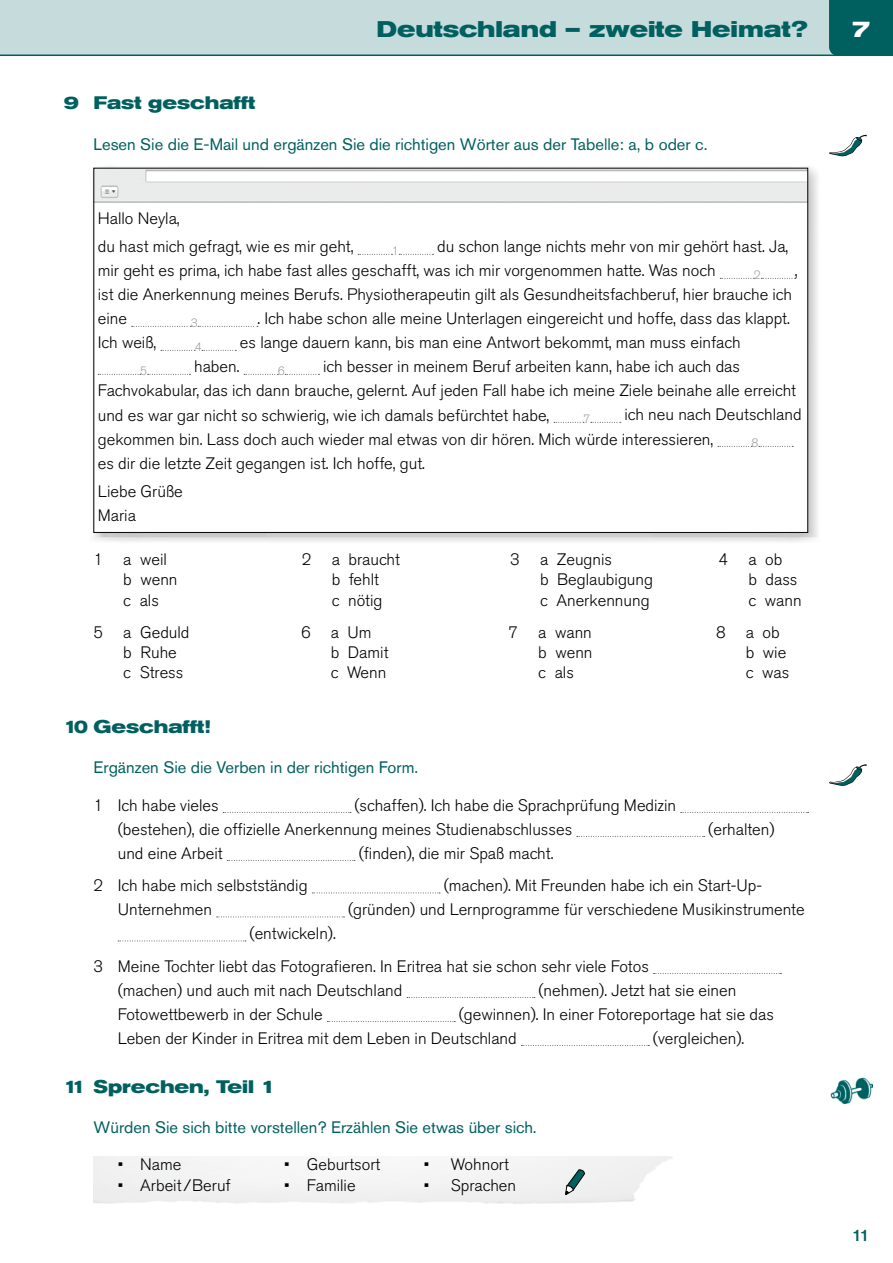
<style>
.page{position:relative;width:893px;height:1263px;background:#fff}
.page>*{position:absolute;margin:0;border:0;box-sizing:border-box;transform-origin:0 0}
.t1{font:700 expanded 22.5px "Akzidenz Grotesk Pro";color:#00605f}
.t2{font:700 expanded 22.5px "Akzidenz Grotesk Pro";color:#fff}
.t3{font:700 expanded 18px "Akzidenz Grotesk Pro";color:#00605f;scale:.9 1}
.t4{font:700 expanded 18px "Akzidenz Grotesk Pro";color:#00605f}
.t5{font:300 16.5px/20.2px "Akzidenz Grotesk Pro";color:#000}
.t6{font:16.5px "Akzidenz Grotesk Pro";color:#00605f}
.t7{font:500 16.5px "Akzidenz Grotesk Pro";color:#00605f}
.t8{font:300 12px "Akzidenz Grotesk Pro";color:#9c9c9d}
</style>
<div class="page">
<div style="left:89px;top:164px;width:731px;height:381px;background:#000;opacity:.25"></div>
<img style="left:96px;top:170px;width:710px;height:361px">
<svg style="left:358px;top:254px;width:34px;height:1px"></svg>
<svg style="left:399px;top:254px;width:34px;height:1px"></svg>
<svg style="left:720px;top:278px;width:35px;height:1px"></svg>
<svg style="left:761px;top:278px;width:35px;height:1px"></svg>
<svg style="left:132px;top:326px;width:59px;height:1px"></svg>
<svg style="left:198px;top:326px;width:60px;height:1px"></svg>
<svg style="left:161px;top:350px;width:34px;height:1px"></svg>
<svg style="left:202px;top:350px;width:34px;height:1px"></svg>
<svg style="left:98px;top:374px;width:43px;height:1px"></svg>
<svg style="left:148px;top:374px;width:42px;height:1px"></svg>
<svg style="left:244px;top:374px;width:34px;height:1px"></svg>
<svg style="left:285px;top:374px;width:34px;height:1px"></svg>
<svg style="left:554px;top:422px;width:30px;height:1px"></svg>
<svg style="left:591px;top:422px;width:30px;height:1px"></svg>
<svg style="left:718px;top:446px;width:34px;height:1px"></svg>
<svg style="left:759px;top:446px;width:34px;height:1px"></svg>
<svg style="left:223px;top:812px;width:128px;height:1px"></svg>
<svg style="left:681px;top:812px;width:127px;height:1px"></svg>
<svg style="left:577px;top:836px;width:128px;height:1px"></svg>
<svg style="left:227px;top:860px;width:128px;height:1px"></svg>
<svg style="left:312px;top:892px;width:128px;height:1px"></svg>
<svg style="left:217px;top:916px;width:127px;height:1px"></svg>
<svg style="left:118px;top:940px;width:128px;height:1px"></svg>
<svg style="left:654px;top:973px;width:127px;height:1px"></svg>
<svg style="left:407px;top:997px;width:128px;height:1px"></svg>
<svg style="left:327px;top:1021px;width:128px;height:1px"></svg>
<svg style="left:521px;top:1045px;width:128px;height:1px"></svg>
<div style="left:0;top:0;width:893px;height:55px;background:#c6dbdb"></div>
<hr style="left:0;top:55px;width:893px;height:1px;background:#00605f">
<div style="left:829px;top:0;width:64px;height:55px;background:#00605f"></div>
<svg style="left:829px;top:764px;width:38px;height:22px"></svg>
<svg style="left:565px;top:1169px;width:20px;height:26px"></svg>
<img style="left:830px;top:1077px;width:43px;height:28px">
<svg style="left:829px;top:135px;width:38px;height:21px"></svg>
<h1 class="t1" style="left:377px;top:14px;width:433px">Deutschland – zweite Heimat?</h1>
<h1 class="t2" style="left:851px;top:14px;width:21px">17</h1>
<p class="t4" style="left:64px;top:91px;width:193px">9 Fast geschafft</p>
<p class="t6" style="left:94px;top:133px;width:615px">Lesen Sie die E-Mail und ergänzen Sie die richtigen Wörter aus der Tabelle: a, b oder c.</p>
<p class="t5" style="left:98px;top:204px;width:257px;line-height:28.2px">Hallo Neyla,<br>du hast mich gefragt, wie es mir geht,</p>
<p class="t5" style="left:98px;top:235px;width:692px;line-height:24px;text-indent:339px">du schon lange nichts mehr von mir gehört hast. Ja, mir geht es prima, ich habe fast alles geschafft, was ich mir vorgenommen hatte. Was noch</p>
<p class="t8" style="left:392px;top:243px;width:8px">1</p>
<p class="t8" style="left:754px;top:267px;width:8px">2</p>
<p class="t5" style="left:795px;top:261px;width:4px">,</p>
<p class="t5" style="left:98px;top:283px;width:696px;line-height:24px">ist die Anerkennung meines Berufs. Physiotherapeutin gilt als Gesundheitsfachberuf, hier brauche ich eine</p>
<p class="t8" style="left:191px;top:315px;width:8px">3</p>
<p class="t5" style="left:257px;top:309px;width:534px">. Ich habe schon alle meine Unterlagen eingereicht und hoffe, dass das klappt.</p>
<p class="t5" style="left:98px;top:333px;width:60px">Ich weiß,</p>
<p class="t8" style="left:195px;top:339px;width:8px">4</p>
<p class="t5" style="left:240px;top:333px;width:502px">es lange dauern kann, bis man eine Antwort bekommt, man muss einfach</p>
<p class="t8" style="left:140px;top:363px;width:8px">5</p>
<p class="t5" style="left:194px;top:357px;width:47px">haben.</p>
<p class="t8" style="left:278px;top:363px;width:8px">6</p>
<p class="t5" style="left:98px;top:355px;width:700px;line-height:24px;text-indent:225px">ich besser in meinem Beruf arbeiten kann, habe ich auch das<br>Fachvokabular, das ich dann brauche, gelernt. Auf jeden Fall habe ich meine Ziele beinahe alle erreicht und es war gar nicht so schwierig, wie ich damals befürchtet habe,</p>
<p class="t5" style="left:98px;top:403px;width:705px;line-height:24px;text-indent:527px">ich neu nach Deutschland gekommen bin. Lass doch auch wieder mal etwas von dir hören. Mich würde interessieren,</p>
<p class="t8" style="left:583px;top:411px;width:8px">7</p>
<p class="t8" style="left:752px;top:435px;width:8px">8</p>
<p class="t5" style="left:98px;top:449px;width:329px;line-height:28.2px">es dir die letzte Zeit gegangen ist. Ich hoffe, gut.<br>Liebe Grüße</p>
<p class="t5" style="left:98px;top:505px;width:40px">Maria</p>
<p class="t5" style="left:123px;top:549px;width:56px;text-indent:-30px">1 a weil b wenn c als</p>
<p class="t5" style="left:332px;top:549px;width:70px;text-indent:-30px">2 a braucht b fehlt<br>c nötig</p>
<p class="t5" style="left:540px;top:549px;width:115px;text-indent:-30px">3 a Zeugnis<br>b Beglaubigung c Anerkennung</p>
<p class="t5" style="left:748px;top:549px;width:55px;text-indent:-30px">4 a ob<br>b dass c wann</p>
<p class="t5" style="left:123px;top:622px;width:68px;text-indent:-30px">5 a Geduld b Ruhe<br>c Stress</p>
<p class="t5" style="left:331px;top:622px;width:59px;text-indent:-30px">6 a Um<br>b Damit c Wenn</p>
<p class="t5" style="left:538px;top:622px;width:56px;text-align:justify;text-indent:-30px">7 a wann b wenn c als</p>
<p class="t5" style="left:746px;top:622px;width:45px;text-indent:-30px">8 a ob b wie c was</p>
<p class="t3" style="left:64px;top:715px;width:164px">10 Geschafft!</p>
<p class="t6" style="left:94px;top:757px;width:326px">Ergänzen Sie die Verben in der richtigen Form.</p>
<p class="t5" style="left:94px;top:795px;width:127px">1 Ich habe vieles</p>
<p class="t5" style="left:118px;top:793px;width:560px;line-height:24px;text-indent:237px">(schaffen). Ich habe die Sprachprüfung Medizin (bestehen), die offizielle Anerkennung meines Studienabschlusses</p>
<p class="t5" style="left:708px;top:819px;width:68px">(erhalten)</p>
<p class="t5" style="left:118px;top:843px;width:106px">und eine Arbeit</p>
<p class="t5" style="left:359px;top:843px;width:196px">(finden), die mir Spaß macht.</p>
<p class="t5" style="left:94px;top:875px;width:216px">2 Ich habe mich selbstständig</p>
<p class="t5" style="left:444px;top:875px;width:320px">(machen). Mit Freunden habe ich ein Start-Up-</p>
<p class="t5" style="left:118px;top:899px;width:96px">Unternehmen</p>
<p class="t5" style="left:348px;top:899px;width:458px">(gründen) und Lernprogramme für verschiedene Musikinstrumente</p>
<p class="t5" style="left:94px;top:917px;width:557px;line-height:32.5px;text-indent:156px">(entwickeln).<br>3 Meine Tochter liebt das Fotografieren. In Eritrea hat sie schon sehr viele Fotos</p>
<p class="t5" style="left:118px;top:980px;width:286px">(machen) und auch mit nach Deutschland</p>
<p class="t5" style="left:538px;top:980px;width:199px">(nehmen). Jetzt hat sie einen</p>
<p class="t5" style="left:118px;top:1004px;width:207px">Fotowettbewerb in der Schule</p>
<p class="t5" style="left:118px;top:1002px;width:658px;line-height:24px;text-indent:341px">(gewinnen). In einer Fotoreportage hat sie das<br>Leben der Kinder in Eritrea mit dem Leben in Deutschland</p>
<p class="t5" style="left:653px;top:1028px;width:93px">(vergleichen).</p>
<p class="t3" style="left:64px;top:1075px;width:238px">11 Sprechen, Teil 1</p>
<p class="t6" style="left:94px;top:1117px;width:445px">Würden Sie sich bitte vorstellen? Erzählen Sie etwas über sich.</p>
<p class="t5" style="left:118px;top:1154px;width:65px">• Name</p>
<p class="t5" style="left:284px;top:1154px;width:98px">• Geburtsort</p>
<p class="t5" style="left:424px;top:1154px;width:87px">• Wohnort</p>
<p class="t5" style="left:118px;top:1175px;width:114px">• Arbeit /Beruf</p>
<p class="t5" style="left:284px;top:1175px;width:73px">• Familie</p>
<p class="t5" style="left:424px;top:1175px;width:94px">• Sprachen</p>
<p class="t7" style="left:853px;top:1225px;width:18px">11</p>
</div>
